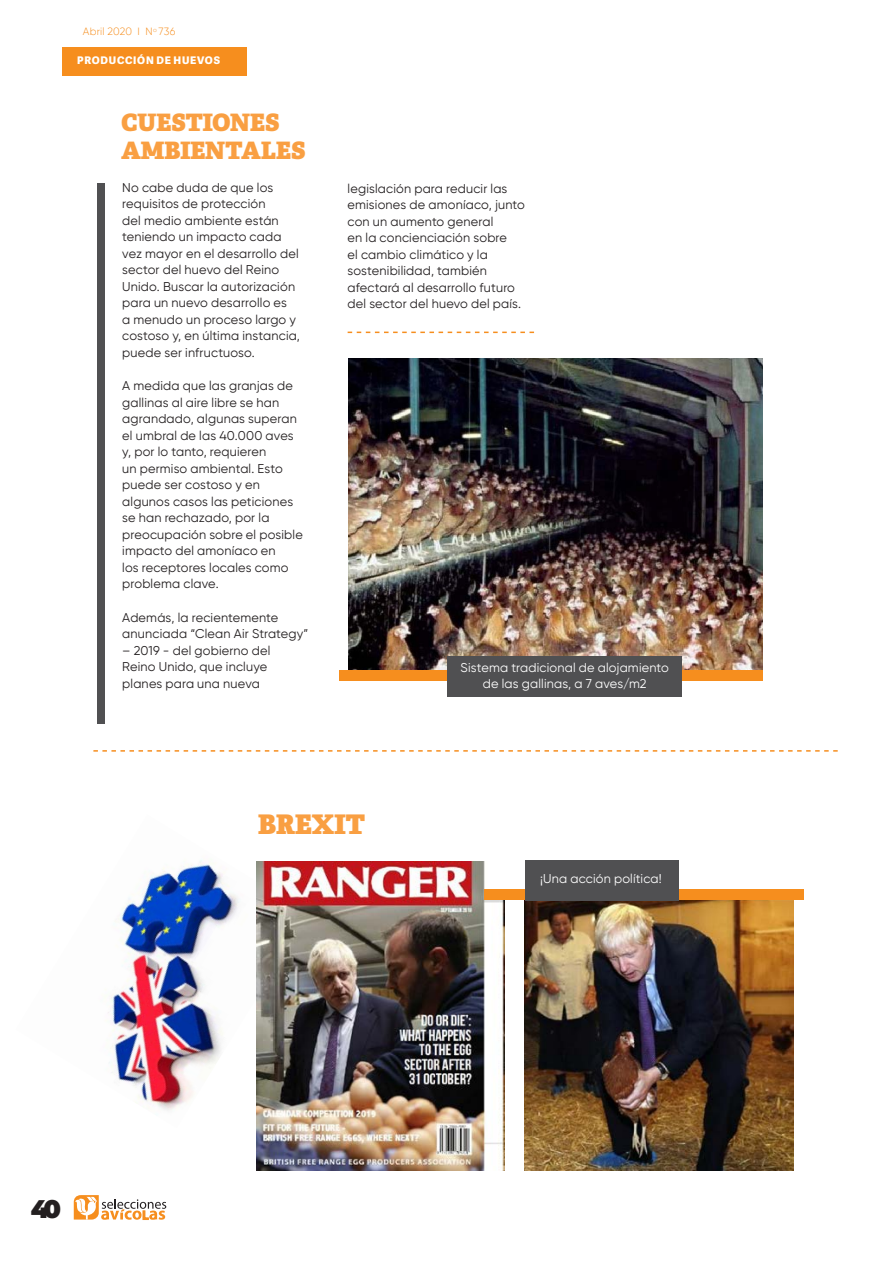
<style>
.page{position:relative;width:893px;height:1263px;background:#fff}
.page>*{position:absolute;margin:0;border:0;box-sizing:border-box;transform-origin:0 0}
.t1{font:800 27px "Adelle";letter-spacing:-.005em;color:#f99f42}
.t2{font:900 25.5px "Montserrat";color:#231f20}
.t3{font:800 24px/28.5px "Adelle";letter-spacing:-.005em;color:#f99f42}
.t4{font:12.75px/16.5px "Gilroy";letter-spacing:.015em;color:#231f20}
.t5{font:12.75px/16.5px "Gilroy";letter-spacing:.015em;color:#fff;text-align:center}
.t6{font:800 10.5px "Adelle Sans";letter-spacing:.07em;color:#fff}
.t7{font:300 10.5px "Gilroy";letter-spacing:.02em;color:#f68e1e}
</style>
<div class="page">
<svg style="left:74px;top:1195px;width:92px;height:25px"></svg>
<img style="left:108px;top:860px;width:200px;height:268px">
<svg style="left:93px;top:750px;width:745px;height:2px"></svg>
<svg style="left:348px;top:332px;width:186px;height:1px"></svg>
<img style="left:257px;top:862px;width:536px;height:308px">
<div style="left:511px;top:852px;width:297px;height:48px;background:#fff"></div>
<div style="left:505px;top:861px;width:19px;height:315px;background:#fff"></div>
<div style="left:484px;top:889px;width:320px;height:10px;background:#f68e1e"></div>
<div style="left:525px;top:861px;width:153px;height:40px;background:#505052"></div>
<div style="left:97px;top:183px;width:7px;height:540px;background:#505052"></div>
<img style="left:348px;top:359px;width:415px;height:311px">
<div style="left:340px;top:670px;width:423px;height:10px;background:#f68e1e"></div>
<div style="left:447px;top:656px;width:235px;height:41px;background:#505052"></div>
<div style="left:62px;top:47px;width:185px;height:28px;background:#f68e1e"></div>
<p class="t7" style="left:83px;top:25px;width:94px">Abril 2020 I N<sup>o</sup> 736</p>
<p class="t6" style="left:77px;top:53px;width:144px">PRODUCCIÓN DE HUEVOS</p>
<h3 class="t3" style="left:121px;top:108px;width:186px">CUESTIONES<br>AMBIENTALES</h3>
<p class="t4" style="left:122px;top:179px;width:179px">No cabe duda de que los requisitos de protección<br>del medio ambiente están teniendo un impacto cada vez mayor en el desarrollo del sector del huevo del Reino<br>Unido. Buscar la autorización para un nuevo desarrollo es<br>a menudo un proceso largo y costoso y, en última instancia, puede ser infructuoso.</p>
<p class="t4" style="left:122px;top:377px;width:182px">A medida que las granjas de gallinas al aire libre se han agrandado, algunas superan el umbral de las 40.000 aves y, por lo tanto, requieren<br>un permiso ambiental. Esto puede ser costoso y en algunos casos las peticiones se han rechazado, por la preocupación sobre el posible impacto del amoníaco en<br>los receptores locales como problema clave.</p>
<p class="t4" style="left:122px;top:609px;width:188px">Además, la recientemente anunciada “Clean Air Strategy”</p>
<p class="t4" style="left:122px;top:642px;width:150px">– 2019 - del gobierno del<br>Reino Unido, que incluye planes para una nueva</p>
<p class="t4" style="left:348px;top:180px;width:179px">legislación para reducir las emisiones de amoníaco, junto con un aumento general<br>en la concienciación sobre<br>el cambio climático y la sostenibilidad, también afectará al desarrollo futuro del sector del huevo del país.</p>
<p class="t5" style="left:461px;top:659px;width:210px">Sistema tradicional de alojamiento de las gallinas, a 7 aves/m2</p>
<h1 class="t1" style="left:258px;top:807px;width:109px">BREXIT</h1>
<p class="t5" style="left:540px;top:870px;width:123px">¡Una acción política!</p>
<h2 class="t2" style="left:31px;top:1189px;width:32px">40</h2>
</div>
